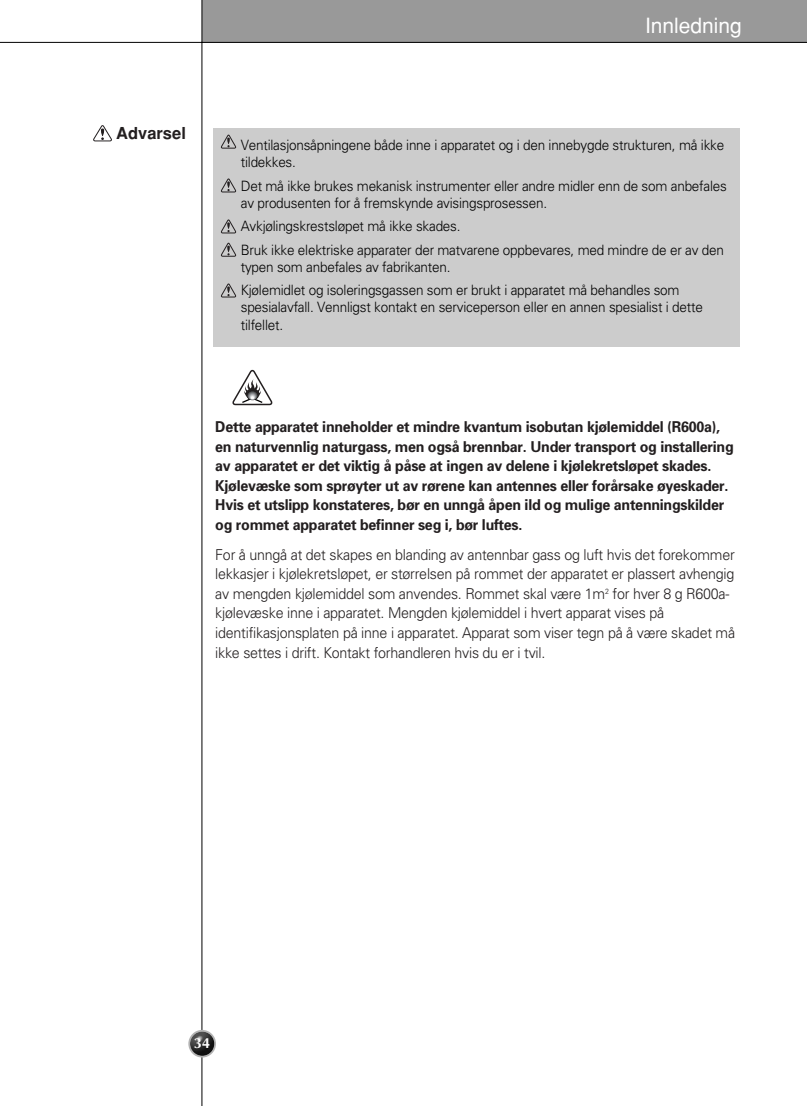
<style>
.page{position:relative;width:807px;height:1106px;background:#fff}
.page>*{position:absolute;margin:0;border:0;box-sizing:border-box;transform-origin:0 0}
.t1{font:21px "Helvetica";color:#fff}
.t2{font:700 16.5px "Helvetica";color:#231f20}
.t3{font:300 15px/19.5px "Univers";letter-spacing:-.015em;color:#231f20;scale:.95 1}
.t4{font:700 15px/19.5px "Univers";letter-spacing:-.015em;color:#231f20;scale:.95 1}
.t5{font:700 15px "Optane";color:#fff}
.t6{font:300 14.25px/17.1px "Univers";letter-spacing:-.015em;color:#000;scale:.95 1}
</style>
<div class="page">
<div style="left:202px;top:0;width:605px;height:43px;background:#999"></div>
<hr style="left:202px;top:0;width:1px;height:1106px;background:#000">
<hr style="left:0;top:42px;width:807px;height:1px;background:#000">
<svg style="left:188px;top:1029px;width:28px;height:28px"></svg>
<img style="left:190px;top:1031px;width:24px;height:24px;border-radius:50%">
<div style="left:214px;top:129px;width:526px;height:218px;background:#ccc"></div>
<svg style="left:233px;top:369px;width:40px;height:37px"></svg>
<svg style="left:93px;top:125px;width:19px;height:17px"></svg>
<svg style="left:221px;top:135px;width:15px;height:14px"></svg>
<svg style="left:221px;top:179px;width:15px;height:14px"></svg>
<svg style="left:221px;top:220px;width:15px;height:14px"></svg>
<svg style="left:221px;top:243px;width:15px;height:14px"></svg>
<svg style="left:221px;top:284px;width:15px;height:14px"></svg>
<p class="t2" style="left:116px;top:127px;width:71px">Advarsel</p>
<h1 class="t1" style="left:645px;top:18px;width:98px">Innledning</h1>
<p class="t6" style="left:241px;top:138px;width:510px">Ventilasjonsåpningene både inne i apparatet og i den innebygde strukturen, må ikke tildekkes.</p>
<p class="t6" style="left:241px;top:178px;width:513px">Det må ikke brukes mekanisk instrumenter eller andre midler enn de som anbefales av produsenten for å fremskynde avisingsprosessen.</p>
<p class="t6" style="left:241px;top:216px;width:510px;line-height:23.5px">Avkjølingskrestsløpet må ikke skades.<br>Bruk ikke elektriske apparater der matvarene oppbevares, med mindre de er av den</p>
<p class="t6" style="left:241px;top:256px;width:463px;line-height:23.5px">typen som anbefales av fabrikanten.<br>Kjølemidlet og isoleringsgassen som er brukt i apparatet må behandles som</p>
<p class="t6" style="left:241px;top:300px;width:488px">spesialavfall. Vennligst kontakt en serviceperson eller en annen spesialist i dette tilfellet.</p>
<p class="t4" style="left:215px;top:418px;width:547px">Dette apparatet inneholder et mindre kvantum isobutan kjølemiddel (R600a), en naturvennlig naturgass, men også brennbar. Under transport og installering av apparatet er det viktig å påse at ingen av delene i kjølekretsløpet skades.<br>Kjølevæske som sprøyter ut av rørene kan antennes eller forårsake øyeskader.<br>Hvis et utslipp konstateres, bør en unngå åpen ild og mulige antenningskilder og rommet apparatet befinner seg i, bør luftes.</p>
<p class="t3" style="left:215px;top:546px;width:549px">For å unngå at det skapes en blanding av antennbar gass og luft hvis det forekommer lekkasjer i kjølekretsløpet, er størrelsen på rommet der apparatet er plassert avhengig av mengden kjølemiddel som anvendes. Rommet skal være 1m<sup>2</sup> for hver 8 g R600a&shy;kjølevæske inne i apparatet. Mengden kjølemiddel i hvert apparat vises på identifikasjonsplaten på inne i apparatet. Apparat som viser tegn på å være skadet må ikke settes i drift. Kontakt forhandleren hvis du er i tvil.</p>
<p class="t5" style="left:194px;top:1036px;width:18px">34</p>
</div>
